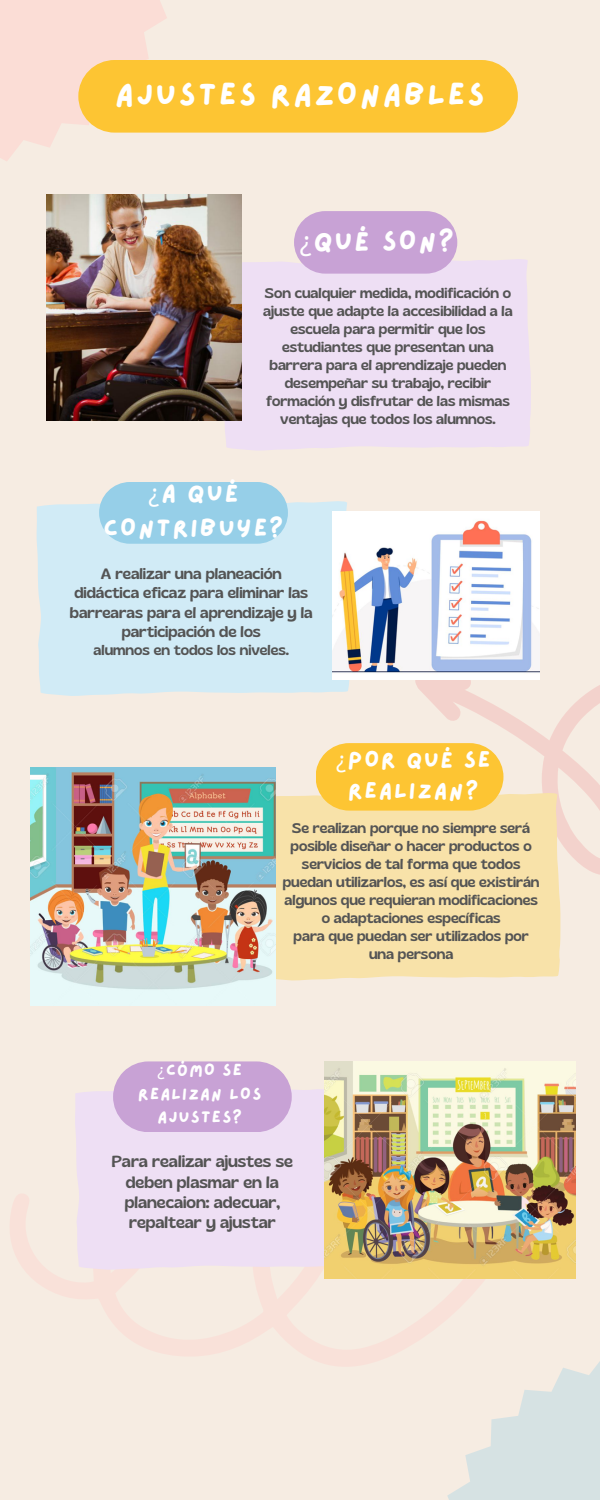
<style>
.page{position:relative;width:600px;height:1500px;background:#f6ece2}
.page>*{position:absolute;margin:0;border:0;box-sizing:border-box;transform-origin:0 0}
.t1{font:31.8px "Lazydog";letter-spacing:.08em;color:#fff}
.t2{font:27.4px "Lazydog";letter-spacing:.08em;color:#fff}
.t3{font:25px/34.5px "Lazydog";letter-spacing:.08em;color:#fff;text-align:center}
.t4{font:23px/31.5px "Lazydog";letter-spacing:.08em;color:#fff;text-align:center}
.t5{font:16.7px/23.2px "Lazydog";letter-spacing:.08em;color:#fff;text-align:center}
.t6{font:16px/20.2px "Gliker";color:#545454;text-align:center}
.t7{font:15px/19.5px "Gliker";color:#545454;text-align:center}
.t8{font:14px/18px "Gliker";color:#545454;text-align:center}
.s1{font-family:"Noto Sans"}
</style>
<div class="page">
<div style="left:0;top:0;width:177px;height:166px;background:linear-gradient(to right,#fbdcd5,#f7e8df)"></div>
<div style="left:78px;top:60px;width:440px;height:73px;background:#fdc533;border-radius:36px"></div>
<svg style="left:415px;top:680px;width:185px;height:195px"></svg>
<div style="left:225px;top:257px;width:306px;height:193px;background:#eedff4"></div>
<div style="left:294px;top:211px;width:163px;height:63px;background:#c8a2d5;border-radius:31px"></div>
<div style="left:36px;top:500px;width:315px;height:196px;background:#d1ebf6"></div>
<div style="left:99px;top:482px;width:189px;height:62px;background:#96cfe8;border-radius:31px"></div>
<svg style="left:10px;top:1084px;width:475px;height:282px"></svg>
<div style="left:275px;top:791px;width:286px;height:190px;background:#f8e2a9"></div>
<svg style="left:316px;top:743px;width:187px;height:68px;background:#fcc73e"></svg>
<div style="left:75px;top:1087px;width:250px;height:183px;background:#eedff4"></div>
<svg style="left:113px;top:1061px;width:179px;height:71px;background:#cba8d6"></svg>
<svg style="left:438px;top:1349px;width:162px;height:151px;fill:#d6e2e3"></svg>
<img style="left:47px;top:194px;width:195px;height:227px">
<img style="left:333px;top:512px;width:207px;height:168px">
<img style="left:31px;top:768px;width:244px;height:238px">
<img style="left:325px;top:1061px;width:251px;height:218px">
<p class="t1" style="left:115px;top:79px;width:371px">AJUSTES RAZONABLES</p>
<h2 class="t2" style="left:300px;top:227px;width:156px"><span class="s1">¿</span>QUÉ SON?</h2>
<p class="t8" style="left:263px;top:284px;width:251px">Son cualquier medida, modificación o ajuste que adapte la accesibilidad a la escuela para permitir que los estudiantes que presentan una barrera para el aprendizaje pueden desempeñar su trabajo, recibir formación y disfrutar de las mismas ventajas que todos los alumnos.</p>
<p class="t3" style="left:104px;top:477px;width:181px"><span class="s1">¿</span>A QUÉ<br>CONTRIBUYE?</p>
<p class="t7" style="left:70px;top:564px;width:244px">A realizar una planeación didáctica eficaz para eliminar las barrearas para el aprendizaje y la participación de los</p>
<h3 class="t8" style="left:94px;top:641px;width:197px">alumnos en todos los niveles.</h3>
<p class="t4" style="left:336px;top:745px;width:156px"><span class="s1">¿</span>POR QUÉ SE<br>REALIZAN?</p>
<p class="t8" style="left:283px;top:819px;width:258px">Se realizan porque no siempre será posible diseñar o hacer productos o servicios de tal forma que todos puedan utilizarlos, es así que existirán algunos que requieran modificaciones o adaptaciones específicas</p>
<p class="t8" style="left:294px;top:927px;width:237px">para que puedan ser utilizados por una persona</p>
<p class="t5" style="left:138px;top:1059px;width:125px"><span class="s1">¿</span>CÓMO SE<br>REALIZAN LOS<br>AJUSTES?</p>
<p class="t6" style="left:112px;top:1151px;width:183px">Para realizar ajustes se deben plasmar en la planecaion: adecuar, repaltear y ajustar</p>
</div>
